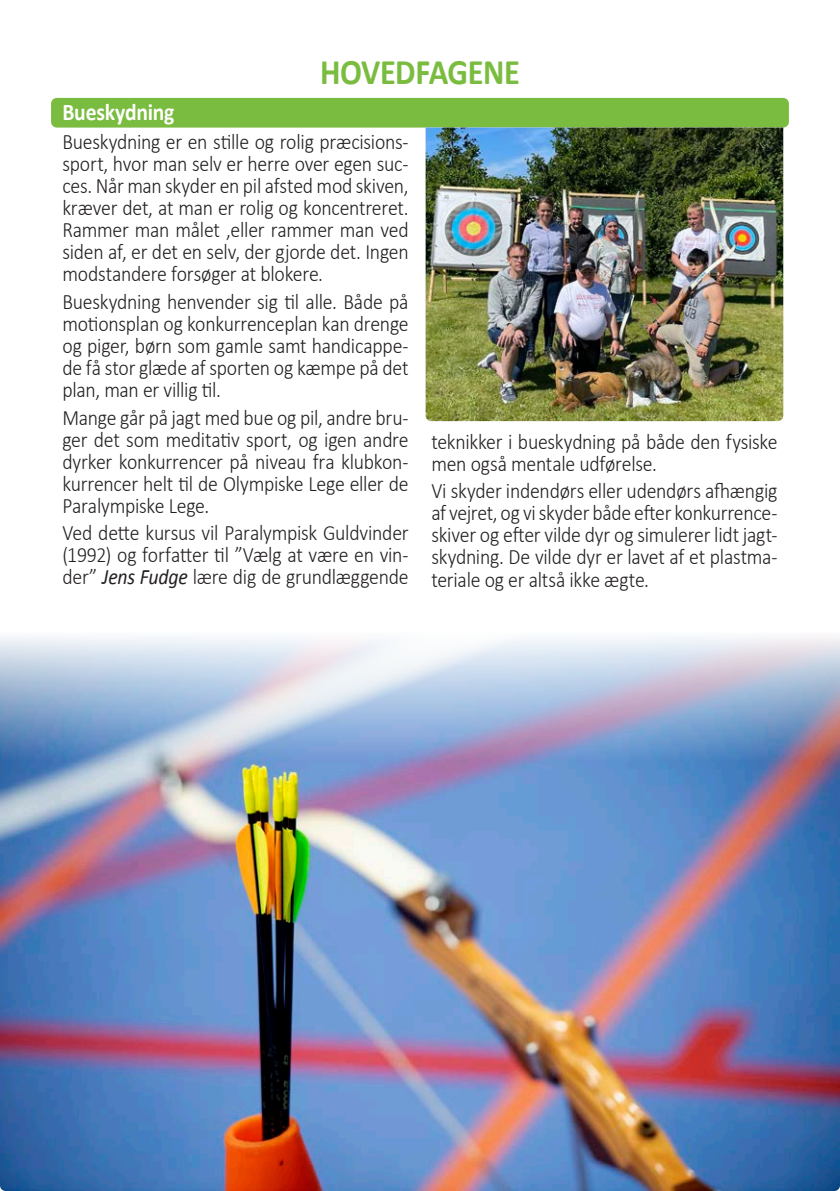
<style>
.page{position:relative;width:840px;height:1191px;background:#fff}
.page>*{position:absolute;margin:0;border:0;box-sizing:border-box;transform-origin:0 0}
.Underrubrik_1{font:700 36px "Calibri";letter-spacing:-.015em;color:#7abc3f;scale:.9 1}
.Overskrift_farvet_bj{font:700 24px "Calibri";letter-spacing:-.01em;color:#fff;scale:.9 1}
.Brødtekst_2-spaltet{font:300 22px/22px "Calibri";letter-spacing:-.015em;color:#231f20;text-align:justify;scale:.9 1}
.s1{font-weight:400;font-style:italic}
</style>
<div class="page">
<div style="left:51px;top:98px;width:737px;height:30px;background:#7abc3f;border-radius:6px"></div>
<img style="left:425px;top:127px;width:357px;height:294px">
<img style="left:0;top:637px;width:839px;height:554px">
<p class="Underrubrik_1" style="left:320px;top:49px;width:223px">HOVEDFAGENE</p>
<p class="Overskrift_farvet_bj" style="left:62px;top:97px;width:126px">Bueskydning</p>
<p class="Brødtekst_2-spaltet" style="left:62px;top:131px;width:386px">Bueskydning er en stille og rolig præcisions&shy;sport, hvor man selv er herre over egen suc&shy;ces. Når man skyder en pil afsted mod skiven, kræver det, at man er rolig og koncentreret.<br>Rammer man målet ,eller rammer man ved siden af, er det en selv, der gjorde det. Ingen modstandere forsøger at blokere.</p>
<p class="Brødtekst_2-spaltet" style="left:62px;top:290px;width:386px">Bueskydning henvender sig til alle. Både på motionsplan og konkurrenceplan kan drenge og piger, børn som gamle samt handicappe&shy;de få stor glæde af sporten og kæmpe på det plan, man er villig til.</p>
<p class="Brødtekst_2-spaltet" style="left:62px;top:406px;width:386px">Mange går på jagt med bue og pil, andre bru&shy;ger det som meditativ sport, og igen andre dyrker konkurrencer på niveau fra klubkon&shy;kurrencer helt til de Olympiske Lege eller de Paralympiske Lege.</p>
<p class="Brødtekst_2-spaltet" style="left:62px;top:522px;width:386px">Ved dette kursus vil Paralympisk Guldvinder (1992) og forfatter til ”Vælg at være en vin&shy;der” <span class="s1">Jens Fudge</span> lære dig de grundlæggende</p>
<p class="Brødtekst_2-spaltet" style="left:431px;top:430px;width:386px">teknikker i bueskydning på både den fysiske men også mentale udførelse.</p>
<p class="Brødtekst_2-spaltet" style="left:431px;top:480px;width:386px">Vi skyder indendørs eller udendørs afhængig af vejret, og vi skyder både efter konkurrence&shy;skiver og efter vilde dyr og simulerer lidt jagt&shy;skydning. De vilde dyr er lavet af et plastma&shy;teriale og er altså ikke ægte.</p>
</div>
